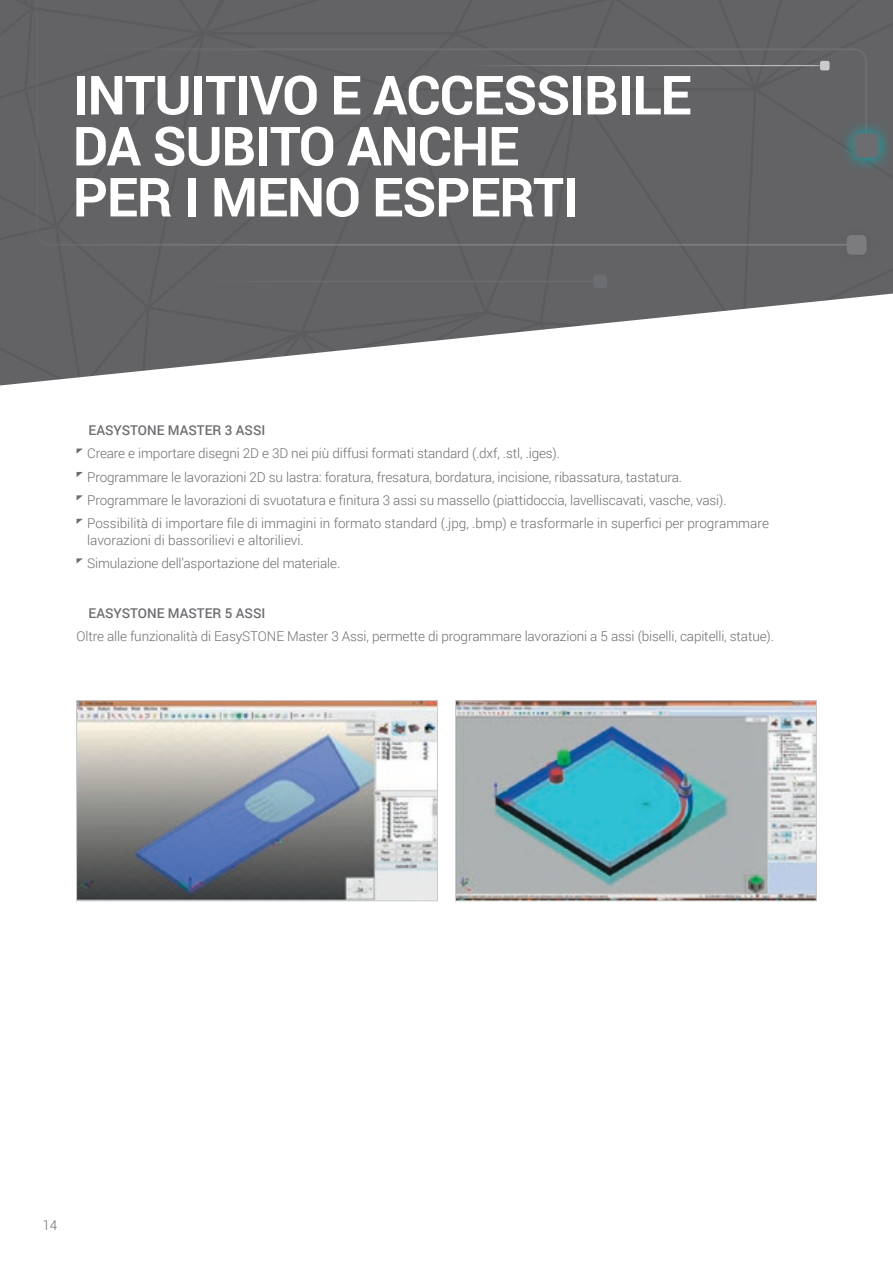
<style>
.page{position:relative;width:893px;height:1263px;background:#fff}
.page>*{position:absolute;margin:0;border:0;box-sizing:border-box;transform-origin:0 0}
.t1{font:700 54px/51px "Roboto";letter-spacing:-.02em;color:#fff}
._5_TESTO_9_grigio{font:300 13.5px/16.2px "Roboto";letter-spacing:-.01em;color:#6c6d70}
.t2{font:500 13.5px "Roboto";color:#6c6d70}
</style>
<div class="page">
<img style="left:78px;top:702px;width:358px;height:197px">
<div style="left:76px;top:700px;width:362px;height:201px;border:1px solid #c9cacc"></div>
<img style="left:457px;top:702px;width:358px;height:197px">
<div style="left:455px;top:700px;width:362px;height:201px;border:1px solid #c9cacc"></div>
<svg style="left:0;top:0;width:893px;height:386px"></svg>
<svg style="left:848px;top:47px;width:20px;height:72px"></svg>
<svg style="left:848px;top:119px;width:45px;height:53px;background:#576b6e"></svg>
<div style="left:854px;top:133px;width:24px;height:25px;background:#6c6d70;border-radius:6px"></div>
<hr style="left:0;top:65px;width:820px;height:1px;background:#c9cacc">
<hr style="left:145px;top:281px;width:448px;height:1px;background:#6c6d70">
<div style="left:586px;top:267px;width:28px;height:28px;background:#636366"></div>
<div style="left:593px;top:274px;width:14px;height:14px;background:#6c6d70;border-radius:3px"></div>
<div style="left:838px;top:226px;width:37px;height:38px;background:#626265"></div>
<div style="left:847px;top:235px;width:19px;height:20px;background:#7c7c7f;border-radius:5px"></div>
<div style="left:35px;top:0;width:813px;height:247px;background:#636366"></div>
<svg style="left:77px;top:448px;width:6px;height:6px"></svg>
<svg style="left:77px;top:472px;width:6px;height:5px"></svg>
<svg style="left:77px;top:495px;width:6px;height:5px"></svg>
<svg style="left:77px;top:519px;width:6px;height:5px"></svg>
<svg style="left:77px;top:558px;width:6px;height:5px"></svg>
<p class="t1" style="left:73px;top:68px;width:620px">INTUITIVO E ACCESSIBILE</p>
<p class="t1" style="left:73px;top:119px;width:507px">DA SUBITO ANCHE<br>PER I MENO ESPERTI</p>
<p class="t2" style="left:89px;top:420px;width:178px">EASYSTONE MASTER 3 ASSI</p>
<p class="_5_TESTO_9_grigio" style="left:87px;top:445px;width:474px">Creare e importare disegni 2D e 3D nei più diffusi formati standard (.dxf, .stl, .iges).</p>
<p class="_5_TESTO_9_grigio" style="left:87px;top:468px;width:596px">Programmare le lavorazioni 2D su lastra: foratura, fresatura, bordatura, incisione, ribassatura, tastatura.</p>
<p class="_5_TESTO_9_grigio" style="left:87px;top:492px;width:641px">Programmare le lavorazioni di svuotatura e finitura 3 assi su massello (piattidoccia, lavelliscavati, vasche, vasi).</p>
<p class="_5_TESTO_9_grigio" style="left:87px;top:515px;width:683px">Possibilità di importare file di immagini in formato standard (.jpg, .bmp) e trasformarle in superfici per programmare lavorazioni di bassorilievi e altorilievi.</p>
<p class="_5_TESTO_9_grigio" style="left:87px;top:555px;width:255px">Simulazione dell’asportazione del materiale.</p>
<p class="t2" style="left:89px;top:603px;width:178px">EASYSTONE MASTER 5 ASSI</p>
<p class="_5_TESTO_9_grigio" style="left:77px;top:628px;width:699px">Oltre alle funzionalità di EasySTONE Master 3 Assi, permette di programmare lavorazioni a 5 assi (biselli, capitelli, statue).</p>
<p class="_5_TESTO_9_grigio" style="left:42px;top:1216px;width:16px">14</p>
</div>
